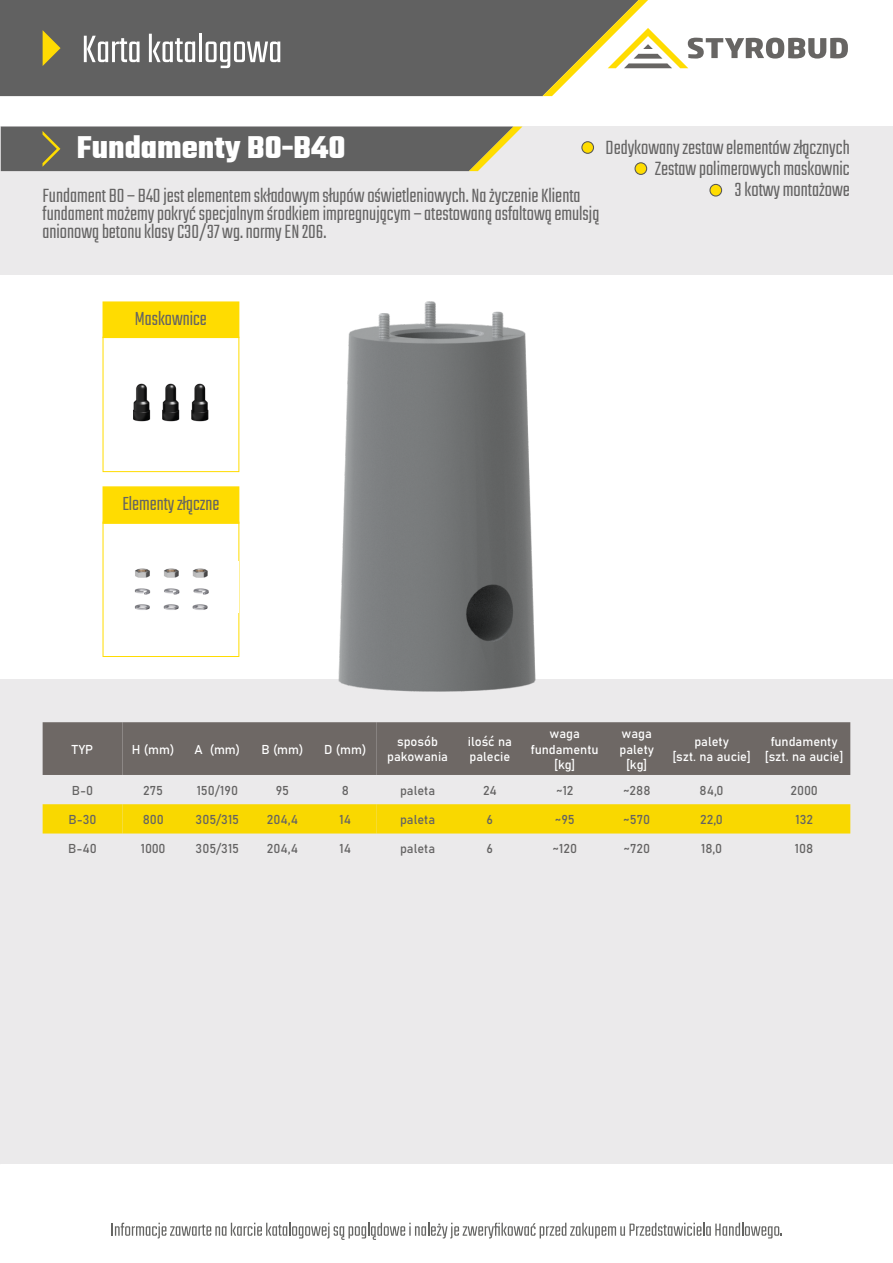
<style>
.page{position:relative;width:893px;height:1263px;background:#fff}
.page>*{position:absolute;margin:0;border:0;box-sizing:border-box;transform-origin:0 0}
.t1{font:700 34.05px "Teko";color:#fff}
.t2{font:300 21.3px/18px "Teko";color:#646363}
.t3{font:300 21px "Teko";color:#646363}
.t4{font:12.75px/15.3px "Bahnschrift";color:#fff;text-align:center}
.t5{font:12.75px "Bahnschrift";color:#646363}
</style>
<div class="page">
<div style="left:0;top:0;width:542px;height:96px;background:#616161"></div>
<svg style="left:43px;top:30px;width:18px;height:36px"></svg>
<svg style="left:84px;top:36px;width:56px;height:26px"></svg>
<svg style="left:149px;top:34px;width:46px;height:28px"></svg>
<hr style="left:199px;top:34px;width:3px;height:28px;background:#fff">
<svg style="left:206px;top:42px;width:74px;height:26px"></svg>
<svg style="left:542px;top:0;width:306px;height:96px"></svg>
<svg style="left:111px;top:1223px;width:671px;height:17px"></svg>
<div style="left:1px;top:680px;width:892px;height:484px;background:#ebeaeb"></div>
<div style="left:0;top:127px;width:893px;height:148px;background:#ebeaeb"></div>
<div style="left:1px;top:127px;width:521px;height:44px;background:#616161"></div>
<img style="left:299px;top:301px;width:321px;height:391px">
<div style="left:43px;top:722px;width:807px;height:53px;background:#6e6865"></div>
<div style="left:43px;top:804px;width:807px;height:29px;background:#f9d800"></div>
<img style="left:134px;top:568px;width:75px;height:42px">
<div style="left:103px;top:522px;width:136px;height:135px;border:1px solid #ffdc01"></div>
<img style="left:133px;top:383px;width:76px;height:39px">
<div style="left:103px;top:337px;width:136px;height:135px;border:1px solid #ffdc01"></div>
<div style="left:635px;top:163px;width:12px;height:11px;background:#fd0;border-radius:50%"></div>
<div style="left:634px;top:162px;width:13px;height:13px;border:1px solid #575756;border-radius:50%"></div>
<div style="left:710px;top:184px;width:12px;height:12px;background:#fd0;border-radius:50%"></div>
<div style="left:709px;top:184px;width:13px;height:13px;border:1px solid #575756;border-radius:50%"></div>
<div style="left:582px;top:142px;width:11px;height:11px;background:#fd0;border-radius:50%"></div>
<div style="left:581px;top:141px;width:13px;height:13px;border:1px solid #575756;border-radius:50%"></div>
<div style="left:213px;top:561px;width:25px;height:52px;background:#fff"></div>
<div style="left:211px;top:377px;width:27px;height:51px;background:#fff"></div>
<div style="left:103px;top:486px;width:136px;height:38px;background:#ffdc01;border:2px solid #ffdc01"></div>
<div style="left:103px;top:301px;width:136px;height:37px;background:#ffdc01;border:2px solid #ffdc01"></div>
<h1 class="t1" style="left:77px;top:125px;width:270px">Fundamenty B0-B40</h1>
<p class="t2" style="left:43px;top:188px;width:558px">Fundament B0 – B40 jest elementem składowym słupów oświetleniowych. Na życzenie Klienta fundament możemy pokryć specjalnym środkiem impregnującym – atestowaną asfaltową emulsją anionową betonu klasy C30/37 wg. normy EN 206.</p>
<p class="t2" style="left:606px;top:138px;width:246px;line-height:21.3px;text-align:right">Dedykowany zestaw elementów złącznych<br>Zestaw polimerowych maskownic<br>3 kotwy montażowe</p>
<p class="t3" style="left:135px;top:308px;width:73px">Maskownice</p>
<p class="t3" style="left:122px;top:493px;width:99px">Elementy złączne</p>
<p class="t4" style="left:72px;top:741px;width:23px">TYP</p>
<p class="t4" style="left:132px;top:741px;width:44px">H (mm)</p>
<p class="t4" style="left:195px;top:741px;width:47px">A (mm)</p>
<p class="t4" style="left:261px;top:741px;width:44px">B (mm)</p>
<p class="t4" style="left:324px;top:741px;width:44px">D (mm)</p>
<p class="t4" style="left:387px;top:733px;width:62px">sposób pakowania</p>
<p class="t4" style="left:468px;top:733px;width:46px;text-align:left">ilość na palecie</p>
<p class="t4" style="left:531px;top:725px;width:69px">waga fundamentu [kg]</p>
<p class="t4" style="left:619px;top:725px;width:36px">waga palety [kg]</p>
<p class="t4" style="left:672px;top:733px;width:80px">palety<br>[szt. na aucie]</p>
<p class="t4" style="left:765px;top:733px;width:80px">fundamenty [szt. na aucie]</p>
<p class="t5" style="left:72px;top:780px;width:23px">B-0</p>
<p class="t5" style="left:143px;top:780px;width:21px">275</p>
<p class="t5" style="left:197px;top:780px;width:43px">150/190</p>
<p class="t5" style="left:276px;top:780px;width:15px">95</p>
<p class="t5" style="left:342px;top:780px;width:9px">8</p>
<p class="t5" style="left:400px;top:780px;width:37px">paleta</p>
<p class="t5" style="left:483px;top:780px;width:15px">24</p>
<p class="t5" style="left:556px;top:780px;width:19px">~12</p>
<p class="t5" style="left:623px;top:780px;width:29px">~288</p>
<p class="t5" style="left:700px;top:780px;width:25px">84,0</p>
<p class="t5" style="left:791px;top:780px;width:29px">2000</p>
<p class="t5" style="left:69px;top:810px;width:30px">B-30</p>
<p class="t5" style="left:143px;top:810px;width:22px">800</p>
<p class="t5" style="left:196px;top:810px;width:45px">305/315</p>
<p class="t5" style="left:267px;top:810px;width:33px">204,4</p>
<p class="t5" style="left:340px;top:810px;width:13px">14</p>
<p class="t5" style="left:400px;top:810px;width:37px">paleta</p>
<p class="t5" style="left:487px;top:810px;width:8px">6</p>
<p class="t5" style="left:555px;top:810px;width:22px">~95</p>
<p class="t5" style="left:623px;top:810px;width:28px">~570</p>
<p class="t5" style="left:700px;top:810px;width:24px">22,0</p>
<p class="t5" style="left:795px;top:810px;width:19px">132</p>
<p class="t5" style="left:68px;top:839px;width:30px">B-40</p>
<p class="t5" style="left:141px;top:839px;width:26px">1000</p>
<p class="t5" style="left:196px;top:839px;width:45px">305/315</p>
<p class="t5" style="left:267px;top:839px;width:33px">204,4</p>
<p class="t5" style="left:340px;top:839px;width:13px">14</p>
<p class="t5" style="left:400px;top:839px;width:37px">paleta</p>
<p class="t5" style="left:487px;top:839px;width:8px">6</p>
<p class="t5" style="left:553px;top:839px;width:26px">~120</p>
<p class="t5" style="left:623px;top:839px;width:28px">~720</p>
<p class="t5" style="left:701px;top:839px;width:22px">18,0</p>
<p class="t5" style="left:795px;top:839px;width:20px">108</p>
</div>
